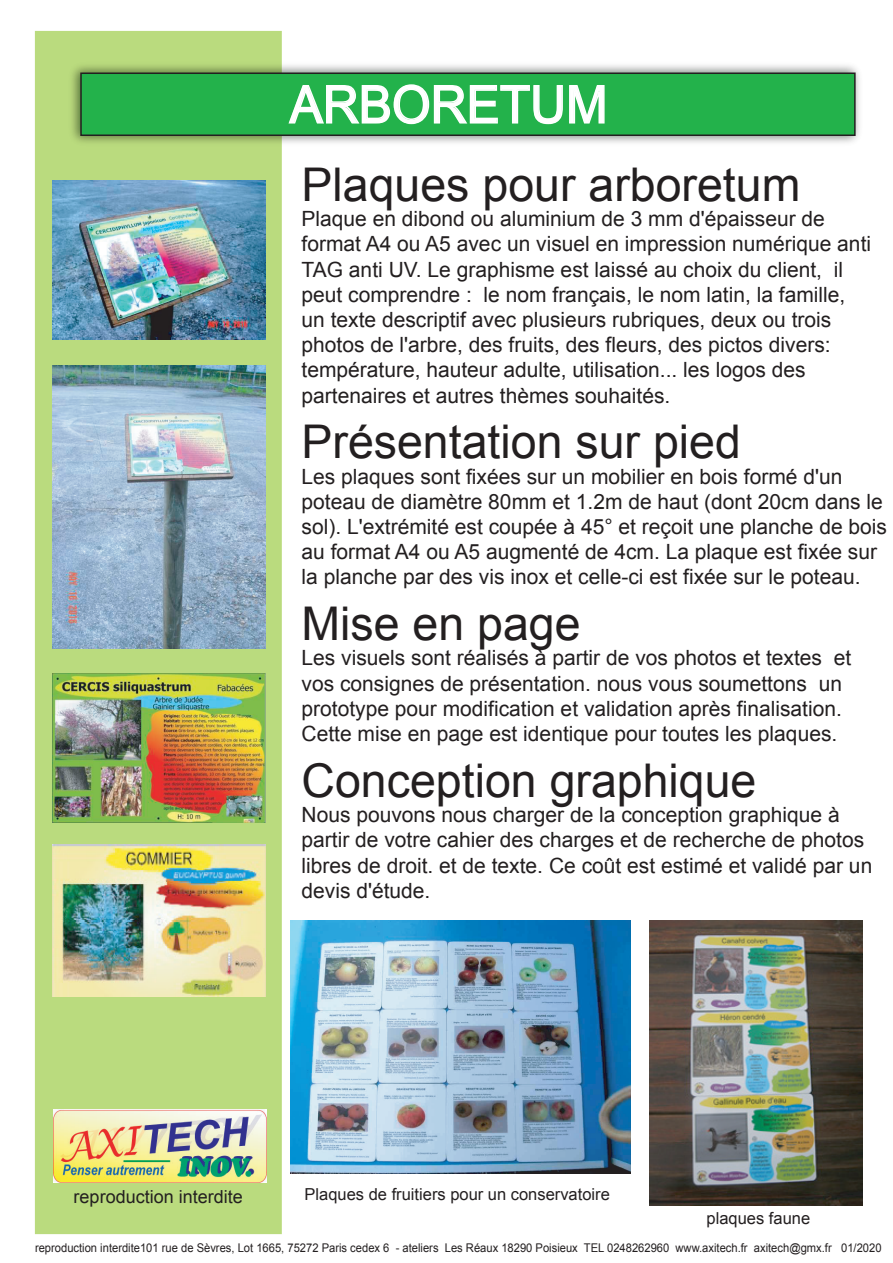
<style>
.page{position:relative;width:893px;height:1263px;background:#fff}
.page>*{position:absolute;margin:0;border:0;box-sizing:border-box;transform-origin:0 0}
.t1{font:51.75px "Arial";color:#fff;scale:.96 1}
.t2{font:46.5px "Arial";color:#231f20}
.t3{font:21px/25.2px "Arial";color:#231f20}
.t4{font:18px "Arial";color:#231f20}
.t5{font:16.5px "Arial";color:#231f20}
.t6{font:12px "Arial";color:#231f20;scale:.93 1}
</style>
<div class="page">
<div style="left:35px;top:31px;width:247px;height:1203px;background:#badb7e"></div>
<img style="left:72px;top:58px;width:788px;height:92px">
<div style="left:81px;top:73px;width:774px;height:62px;background:#23b24b"></div>
<div style="left:80px;top:73px;width:776px;height:63px;border:2px solid #231f20"></div>
<img style="left:53px;top:1109px;width:213px;height:74px">
<img style="left:53px;top:365px;width:212px;height:283px">
<img style="left:53px;top:673px;width:212px;height:149px">
<img style="left:53px;top:844px;width:212px;height:152px">
<img style="left:290px;top:920px;width:341px;height:253px">
<img style="left:53px;top:180px;width:212px;height:160px">
<img style="left:650px;top:921px;width:212px;height:284px">
<h1 class="t1" style="left:290px;top:71px;width:333px">ARBORETUM</h1>
<h2 class="t2" style="left:302px;top:154px;width:500px">Plaques pour arboretum</h2>
<p class="t3" style="left:302px;top:206px;width:571px">Plaque en dibond ou aluminium de 3 mm d'épaisseur de format A4 ou A5 avec un visuel en impression numérique anti TAG anti UV. Le graphisme est laissé au choix du client, il peut comprendre : le nom français, le nom latin, la famille, un texte descriptif avec plusieurs rubriques, deux ou trois photos de l'arbre, des fruits, des fleurs, des pictos divers: température, hauteur adulte, utilisation... les logos des partenaires et autres thèmes souhaités.</p>
<h2 class="t2" style="left:302px;top:412px;width:441px">Présentation sur pied</h2>
<p class="t3" style="left:302px;top:464px;width:587px">Les plaques sont fixées sur un mobilier en bois formé d'un poteau de diamètre 80mm et 1.2m de haut (dont 20cm dans le sol). L'extrémité est coupée à 45° et reçoit une planche de bois au format A4 ou A5 augmenté de 4cm. La plaque est fixée sur la planche par des vis inox et celle-ci est fixée sur le poteau.</p>
<h2 class="t2" style="left:302px;top:593px;width:281px">Mise en page</h2>
<p class="t3" style="left:302px;top:646px;width:551px">Les visuels sont réalisés à partir de vos photos et textes et vos consignes de présentation. nous vous soumettons un prototype pour modification et validation après finalisation.<br>Cette mise en page est identique pour toutes les plaques.</p>
<h2 class="t2" style="left:302px;top:750px;width:456px">Conception graphique</h2>
<p class="t3" style="left:302px;top:802px;width:572px">Nous pouvons nous charger de la conception graphique à partir de votre cahier des charges et de recherche de photos libres de droit. et de texte. Ce coût est estimé et validé par un devis d'étude.</p>
<p class="t4" style="left:74px;top:1185px;width:171px">reproduction interdite</p>
<p class="t5" style="left:304px;top:1183px;width:307px">Plaques de fruitiers pour un conservatoire</p>
<p class="t5" style="left:706px;top:1207px;width:105px">plaques faune</p>
<p class="t6" style="left:35px;top:1240px;width:912px">reproduction interdite101 rue de Sèvres, Lot 1665, 75272 Paris cedex 6 - ateliers Les Réaux 18290 Poisieux TEL 0248262960 www.axitech.fr axitech@gmx.fr 01/2020</p>
</div>
